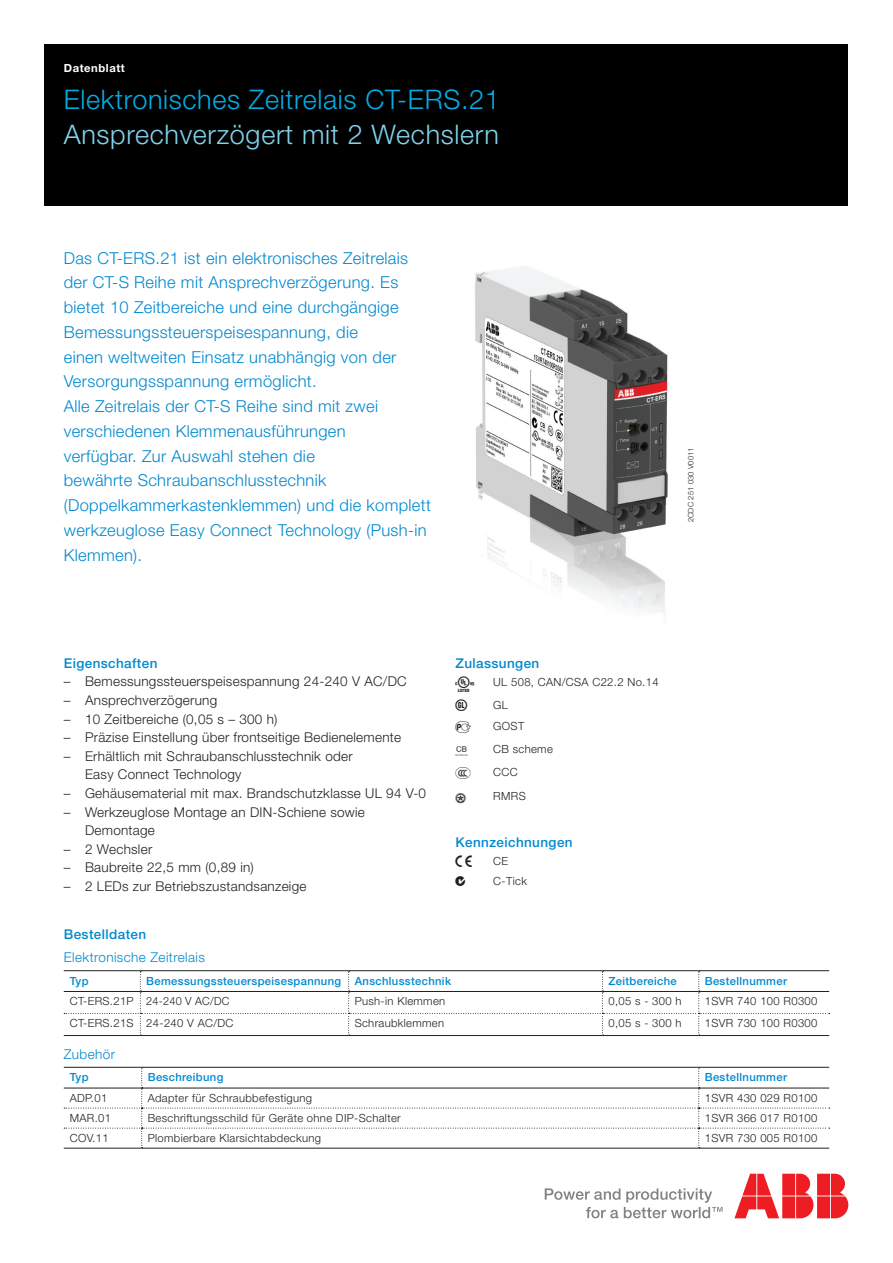
<style>
.page{position:relative;width:893px;height:1263px;background:#fff}
.page>*{position:absolute;margin:0;border:0;box-sizing:border-box;transform-origin:0 0}
.t1{font:300 27px "Helvetica Neue LT Pro";letter-spacing:.025em;color:#03ade5}
.t2{font:300 27px "Helvetica Neue LT Pro";letter-spacing:.025em;color:#7fd3ec}
.t3{font:300 16.5px/24.8px "Helvetica Neue LT Pro";letter-spacing:.02em;color:#0089cf}
.t4{font:300 13.5px/18.6px "Helvetica Neue LT Pro";letter-spacing:.02em;color:#231f20}
.t5{font:500 13.5px "Helvetica Neue LT Pro";letter-spacing:.03em;color:#0089cf}
.t6{font:300 13.5px "Helvetica Neue LT Pro";letter-spacing:.03em;color:#0089cf}
.t7{font:13.5px "Approvals 1";color:#231f20}
.t8{font:300 11.25px "Helvetica Neue LT Pro";letter-spacing:.03em;color:#231f20}
.t9{font:500 11.25px "Helvetica Neue LT Pro";letter-spacing:.03em;color:#0089cf}
.t10{font:700 11.25px "Helvetica Neue LT Pro";letter-spacing:.05em;color:#fff}
.t11{font:11.25px "Approvals 1";color:#231f20}
.t12{font:300 7.5px "Helvetica Neue LT Pro";letter-spacing:.02em;color:#231f20}
</style>
<div class="page">
<div style="left:45px;top:45px;width:803px;height:161px;background:#000"></div>
<svg style="left:545px;top:1188px;width:177px;height:30px"></svg>
<svg style="left:734px;top:1174px;width:114px;height:44px"></svg>
<svg style="left:64px;top:971px;width:766px;height:64px"></svg>
<hr style="left:64px;top:1035px;width:76px;height:1px;background:#231f20">
<hr style="left:140px;top:1035px;width:209px;height:1px;background:#231f20">
<hr style="left:349px;top:1035px;width:253px;height:1px;background:#231f20">
<hr style="left:602px;top:1035px;width:97px;height:1px;background:#231f20">
<hr style="left:64px;top:970px;width:76px;height:1px;background:#231f20">
<hr style="left:140px;top:970px;width:209px;height:1px;background:#231f20">
<hr style="left:349px;top:970px;width:253px;height:1px;background:#231f20">
<hr style="left:602px;top:970px;width:97px;height:1px;background:#231f20">
<hr style="left:699px;top:970px;width:130px;height:1px;background:#231f20">
<hr style="left:699px;top:1035px;width:130px;height:1px;background:#231f20">
<hr style="left:64px;top:1148px;width:78px;height:1px;background:#231f20">
<hr style="left:142px;top:1148px;width:557px;height:1px;background:#231f20">
<svg style="left:64px;top:1067px;width:766px;height:81px"></svg>
<hr style="left:699px;top:1148px;width:130px;height:1px;background:#231f20">
<img style="left:475px;top:266px;width:193px;height:347px">
<p class="t10" style="left:64px;top:61px;width:63px">Datenblatt</p>
<h1 class="t1" style="left:64px;top:82px;width:438px">Elektronisches Zeitrelais CT-ERS.21</h1>
<h1 class="t2" style="left:64px;top:118px;width:437px">Ansprechverzögert mit 2 Wechslern</h1>
<p class="t3" style="left:64px;top:245px;width:369px">Das CT-ERS.21 ist ein elektronisches Zeitrelais der CT-S Reihe mit Ansprechverzögerung. Es bietet 10 Zeitbereiche und eine durchgängige Bemessungssteuerspeisespannung, die<br>einen weltweiten Einsatz unabhängig von der Versorgungsspannung ermöglicht.<br>Alle Zeitrelais der CT-S Reihe sind mit zwei verschiedenen Klemmenausführungen<br>verfügbar. Zur Auswahl stehen die<br>bewährte Schraubanschlusstechnik (Doppelkammerkastenklemmen) und die komplett werkzeuglose Easy Connect Technology (Push-in Klemmen).</p>
<p class="t12" style="left:686px;top:522px;width:76px;rotate:-90deg">2CDC 251 030 V0011</p>
<p class="t5" style="left:64px;top:655px;width:95px">Eigenschaften</p>
<p class="t4" style="left:64px;top:672px;width:344px">– Bemessungssteuerspeisespannung 24-240 V AC/DC</p>
<p class="t4" style="left:64px;top:690px;width:155px">– Ansprechverzögerung</p>
<p class="t4" style="left:64px;top:709px;width:215px">– 10 Zeitbereiche (0,05 s – 300 h)</p>
<p class="t4" style="left:64px;top:728px;width:339px">– Präzise Einstellung über frontseitige Bedienelemente</p>
<p class="t4" style="left:85px;top:746px;width:269px;text-indent:-21px">– Erhältlich mit Schraubanschlusstechnik oder<br>Easy Connect Technology</p>
<p class="t4" style="left:64px;top:783px;width:364px">– Gehäusematerial mit max. Brandschutzklasse UL 94 V-0</p>
<p class="t4" style="left:85px;top:802px;width:281px;text-indent:-21px">– Werkzeuglose Montage an DIN-Schiene sowie<br>Demontage</p>
<p class="t4" style="left:64px;top:839px;width:90px">– 2 Wechsler</p>
<p class="t4" style="left:64px;top:858px;width:192px">– Baubreite 22,5 mm (0,89 in)</p>
<p class="t4" style="left:64px;top:876px;width:244px">– 2 LEDs zur Betriebszustandsanzeige</p>
<p class="t5" style="left:64px;top:926px;width:84px">Bestelldaten</p>
<p class="t6" style="left:64px;top:949px;width:143px">Elektronische Zeitrelais</p>
<p class="t9" style="left:70px;top:974px;width:20px">Typ</p>
<p class="t9" style="left:146px;top:974px;width:306px">Bemessungssteuerspeisespannung Anschlusstechnik</p>
<p class="t9" style="left:608px;top:974px;width:70px">Zeitbereiche</p>
<p class="t9" style="left:705px;top:974px;width:84px">Bestellnummer</p>
<p class="t8" style="left:70px;top:994px;width:161px">CT-ERS.21P 24‑240 V AC/DC</p>
<p class="t8" style="left:355px;top:994px;width:92px">Push-in Klemmen</p>
<p class="t8" style="left:608px;top:994px;width:75px">0,05 s ‑ 300 h</p>
<p class="t8" style="left:705px;top:994px;width:114px">1SVR 740 100 R0300</p>
<p class="t8" style="left:70px;top:1016px;width:165px">CT-ERS.21S 24-240 V AC/DC</p>
<p class="t8" style="left:355px;top:1016px;width:91px">Schraubklemmen</p>
<p class="t8" style="left:608px;top:1016px;width:75px">0,05 s ‑ 300 h</p>
<p class="t8" style="left:705px;top:1016px;width:114px">1SVR 730 100 R0300</p>
<p class="t6" style="left:64px;top:1045px;width:53px">Zubehör</p>
<p class="t9" style="left:70px;top:1070px;width:20px">Typ</p>
<p class="t9" style="left:148px;top:1070px;width:77px">Beschreibung</p>
<p class="t9" style="left:705px;top:1070px;width:84px">Bestellnummer</p>
<p class="t8" style="left:70px;top:1091px;width:39px">ADP.01</p>
<p class="t8" style="left:148px;top:1091px;width:166px">Adapter für Schraubbefestigung</p>
<p class="t8" style="left:705px;top:1091px;width:114px">1SVR 430 029 R0100</p>
<p class="t8" style="left:70px;top:1111px;width:43px">MAR.01</p>
<p class="t8" style="left:148px;top:1111px;width:254px">Beschriftungsschild für Geräte ohne DIP-Schalter</p>
<p class="t8" style="left:705px;top:1111px;width:114px">1SVR 366 017 R0100</p>
<p class="t8" style="left:70px;top:1131px;width:40px">COV.11</p>
<p class="t8" style="left:148px;top:1131px;width:175px">Plombierbare Klarsichtabdeckung</p>
<p class="t8" style="left:705px;top:1131px;width:114px">1SVR 730 005 R0100</p>
<p class="t5" style="left:455px;top:655px;width:85px">Zulassungen</p>
<p class="t7" style="left:455px;top:676px;width:20px">A</p>
<p class="t8" style="left:493px;top:675px;width:167px">UL 508, CAN/CSA C22.2 No.14</p>
<p class="t7" style="left:455px;top:699px;width:13px">C</p>
<p class="t8" style="left:493px;top:698px;width:16px">GL</p>
<p class="t7" style="left:455px;top:721px;width:17px">D</p>
<p class="t8" style="left:493px;top:719px;width:33px">GOST</p>
<p class="t7" style="left:455px;top:744px;width:14px">K</p>
<p class="t8" style="left:493px;top:742px;width:61px">CB scheme</p>
<p class="t7" style="left:455px;top:767px;width:17px">E</p>
<p class="t8" style="left:493px;top:765px;width:26px">CCC</p>
<p class="t7" style="left:455px;top:790px;width:12px">L</p>
<p class="t8" style="left:493px;top:789px;width:34px">RMRS</p>
<p class="t5" style="left:455px;top:834px;width:119px">Kennzeichnungen</p>
<p class="t7" style="left:455px;top:855px;width:18px">a</p>
<p class="t8" style="left:493px;top:854px;width:16px">CE</p>
<p class="t11" style="left:455px;top:876px;width:11px">b</p>
<p class="t8" style="left:493px;top:874px;width:35px">C-Tick</p>
</div>
